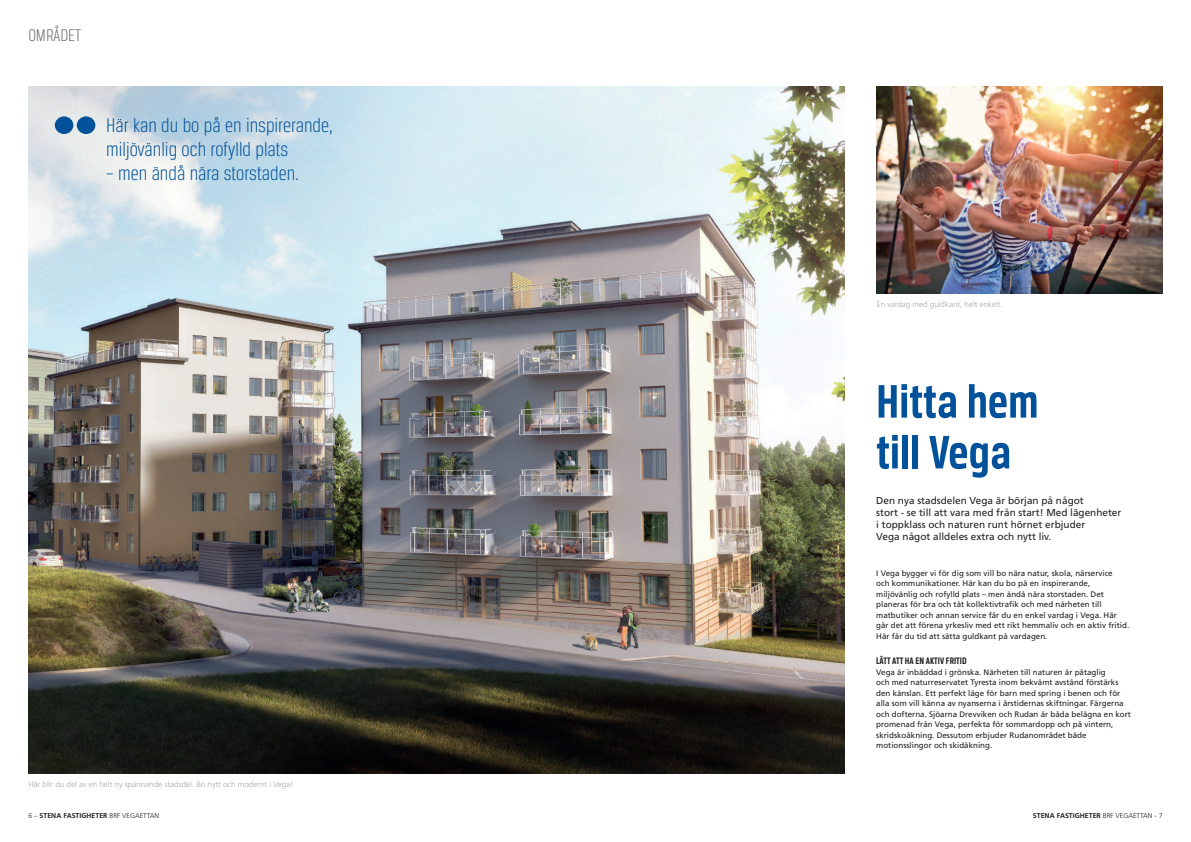
<style>
.page{position:relative;width:1191px;height:842px;background:#fff}
.page>*{position:absolute;margin:0;border:0;box-sizing:border-box;transform-origin:0 0}
.t1{font:700 50px/50.8px "Breuer Condensed";color:#01529a}
.t2{font:300 21px/24px "Breuer Condensed";color:#01529a}
.t3{font:300 18px "Breuer Condensed";color:#6c6d70}
.t4{font:10px/12px "Frutiger LT Std";color:#231f20}
.t5{font:700 10px "Breuer Condensed";color:#231f20}
.t6{font:8px/10.5px "Frutiger LT Std";color:#231f20}
.t7{font:300 8px "Frutiger LT Std";color:#a8a9ad}
.t8{font:700 7px "Frutiger LT Std";color:#231f20}
.s1{font-weight:300}
</style>
<div class="page">
<img style="left:28px;top:86px;width:817px;height:687px">
<img style="left:876px;top:86px;width:286px;height:208px">
<div style="left:55px;top:116px;width:18px;height:18px;background:#01529a;border-radius:50%"></div>
<div style="left:77px;top:116px;width:18px;height:18px;background:#01529a;border-radius:50%"></div>
<h3 class="t3" style="left:28px;top:26px;width:54px">OMRÅDET</h3>
<h2 class="t2" style="left:106px;top:113px;width:228px">Här kan du bo på en inspirerande, miljövänlig och rofylld plats</h2>
<h2 class="t2" style="left:106px;top:161px;width:194px">– men ändå nära storstaden.</h2>
<p class="t7" style="left:28px;top:780px;width:267px">Här blir du del av en helt ny spännande stadsdel. Bo nytt och modernt i Vega!</p>
<p class="t7" style="left:876px;top:299px;width:128px">En vardag med guldkant, helt enkelt.</p>
<h1 class="t1" style="left:876px;top:376px;width:164px">Hitta hem till Vega</h1>
<p class="t4" style="left:876px;top:494px;width:247px">Den nya stadsdelen Vega är början på något<br>stort - se till att vara med från start! Med lägenheter i toppklass och naturen runt hörnet erbjuder<br>Vega något alldeles extra och nytt liv.</p>
<p class="t6" style="left:876px;top:568px;width:254px">I Vega bygger vi för dig som vill bo nära natur, skola, närservice<br>och kommunikationer. Här kan du bo på en inspirerande, miljövänlig och rofylld plats – men ändå nära storstaden. Det planeras för bra och tät kollektivtrafik och med närheten till matbutiker och annan service får du en enkel vardag i Vega. Här går det att förena yrkesliv med ett rikt hemmaliv och en aktiv fritid.<br>Här får du tid att sätta guldkant på vardagen.</p>
<p class="t5" style="left:876px;top:656px;width:92px">LÄTT ATT HA EN AKTIV FRITID</p>
<p class="t6" style="left:876px;top:667px;width:256px">Vega är inbäddad i grönska. Närheten till naturen är påtaglig<br>och med naturreservatet Tyresta inom bekvämt avstånd förstärks den känslan. Ett perfekt läge för barn med spring i benen och för alla som vill känna av nyanserna i årstidernas skiftningar. Färgerna och dofterna. Sjöarna Drevviken och Rudan är båda belägna en kort promenad från Vega, perfekta för sommardopp och på vintern, skridskoåkning. Dessutom erbjuder Rudanområdet både motionsslingor och skidåkning.</p>
<p class="t8" style="left:28px;top:812px;width:132px"><span class="s1">6 –</span> STENA FASTIGHETER <span class="s1">BRF VEGAETTAN</span></p>
<p class="t8" style="left:1033px;top:812px;width:131px">STENA FASTIGHETER <span class="s1">BRF VEGAETTAN - 7</span></p>
</div>
